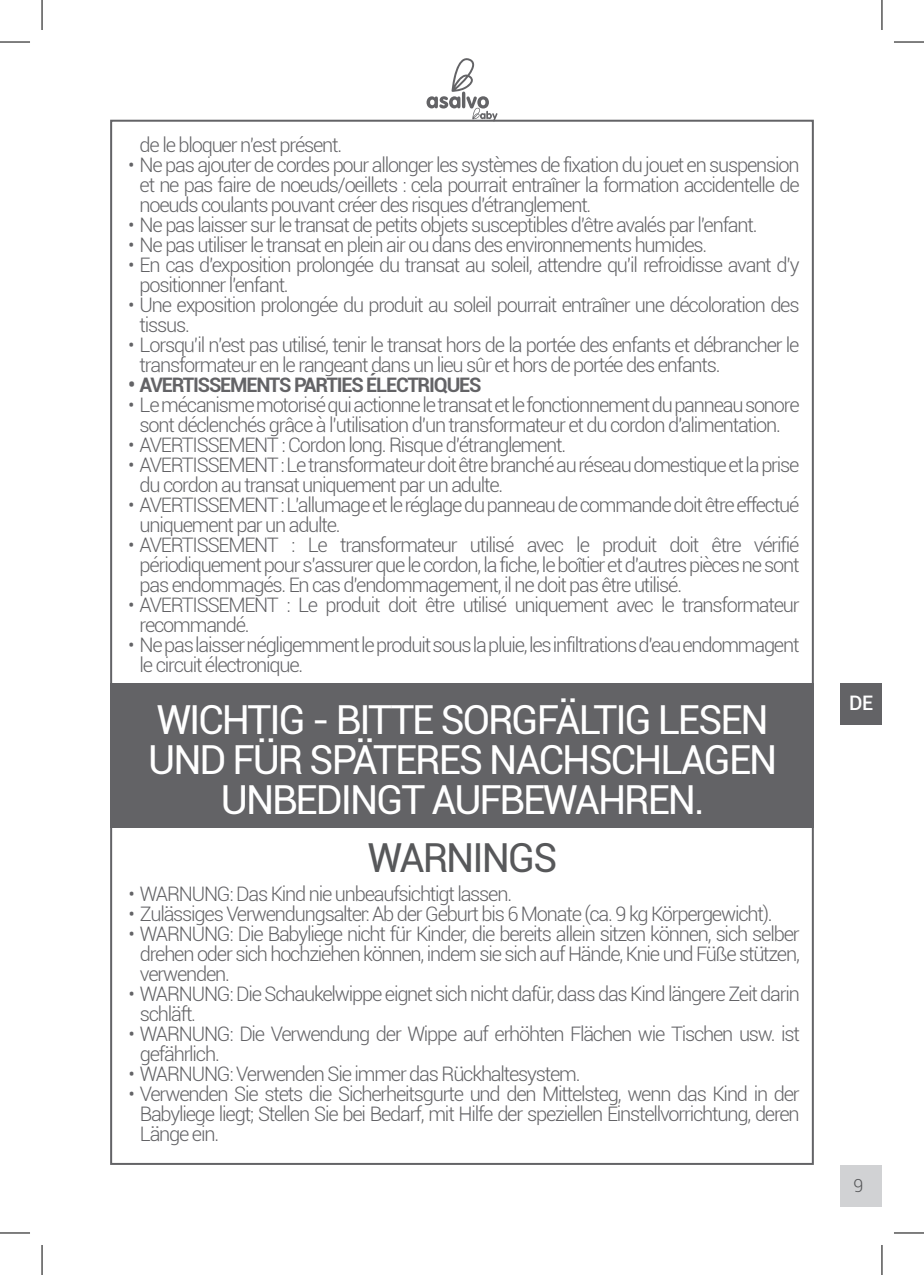
<style>
.page{position:relative;width:924px;height:1275px;background:#fff}
.page>*{position:absolute;margin:0;border:0;box-sizing:border-box;transform-origin:0 0}
.t1{font:40px/40px "Roboto";letter-spacing:-.05em;color:#fff;text-align:center}
.t2{font:40px "Roboto";letter-spacing:-.05em;color:#57585a}
.t3{font:300 20px/20px "Roboto";letter-spacing:-.06em;color:#636366}
.t4{font:700 20px "Roboto";letter-spacing:-.06em;color:#636366}
.t5{font:500 20px "Roboto";color:#fff}
.t6{font:300 18px "Roboto";color:#57585a}
</style>
<div class="page">
<div style="left:839px;top:1165px;width:42px;height:41px;background:#d1d2d4"></div>
<svg style="left:426px;top:58px;width:71px;height:62px"></svg>
<div style="left:839px;top:683px;width:42px;height:41px;background:#636366"></div>
<div style="left:110px;top:683px;width:703px;height:144px;background:#636366"></div>
<hr style="left:0;top:42px;width:30px;height:1px;background:#000">
<hr style="left:893px;top:42px;width:30px;height:1px;background:#000">
<hr style="left:0;top:1232px;width:30px;height:1px;background:#000">
<hr style="left:893px;top:1232px;width:30px;height:1px;background:#000">
<hr style="left:42px;top:0;width:1px;height:30px;background:#000">
<hr style="left:42px;top:1245px;width:1px;height:30px;background:#000">
<hr style="left:881px;top:0;width:1px;height:30px;background:#000">
<hr style="left:881px;top:1245px;width:1px;height:30px;background:#000">
<p class="t3" style="left:140px;top:134px;width:204px">de le bloquer n’est présent.</p>
<p class="t3" style="left:140px;top:154px;width:661px;text-align:justify;text-indent:-11px">• Ne pas ajouter de cordes pour allonger les systèmes de fixation du jouet en suspension et ne pas faire de noeuds/oeillets : cela pourrait entraîner la formation accidentelle de noeuds coulants pouvant créer des risques d’étranglement.</p>
<p class="t3" style="left:128px;top:214px;width:630px">• Ne pas laisser sur le transat de petits objets susceptibles d’être avalés par l’enfant.</p>
<p class="t3" style="left:128px;top:234px;width:580px">• Ne pas utiliser le transat en plein air ou dans des environnements humides.</p>
<p class="t3" style="left:140px;top:254px;width:661px;text-indent:-11px">• En cas d’exposition prolongée du transat au soleil, attendre qu’il refroidisse avant d’y positionner l’enfant.</p>
<p class="t3" style="left:140px;top:294px;width:661px;text-indent:-11px">• Une exposition prolongée du produit au soleil pourrait entraîner une décoloration des tissus.</p>
<p class="t3" style="left:140px;top:334px;width:661px;text-indent:-11px">• Lorsqu’il n’est pas utilisé, tenir le transat hors de la portée des enfants et débrancher le transformateur en le rangeant dans un lieu sûr et hors de portée des enfants.</p>
<p class="t4" style="left:128px;top:371px;width:354px">• AVERTISSEMENTS PARTIES ÉLECTRIQUES</p>
<p class="t3" style="left:128px;top:394px;width:672px;text-align:center">• Le mécanisme motorisé qui actionne le transat et le fonctionnement du panneau sonore sont déclenchés grâce à l’utilisation d’un transformateur et du cordon d’alimentation.</p>
<p class="t3" style="left:128px;top:434px;width:439px">• AVERTISSEMENT : Cordon long. Risque d’étranglement.</p>
<p class="t3" style="left:140px;top:454px;width:661px;text-indent:-11px">• AVERTISSEMENT : Le transformateur doit être branché au réseau domestique et la prise du cordon au transat uniquement par un adulte.</p>
<p class="t3" style="left:140px;top:494px;width:661px;text-indent:-11px">• AVERTISSEMENT : L’allumage et le réglage du panneau de commande doit être effectué uniquement par un adulte.</p>
<p class="t3" style="left:140px;top:534px;width:661px;text-align:justify;text-indent:-11px">• AVERTISSEMENT : Le transformateur utilisé avec le produit doit être vérifié périodiquement pour s’assurer que le cordon, la fiche, le boîtier et d’autres pièces ne sont pas endommagés. En cas d’endommagement, il ne doit pas être utilisé.</p>
<p class="t3" style="left:140px;top:594px;width:661px;text-indent:-11px">• AVERTISSEMENT : Le produit doit être utilisé uniquement avec le transformateur recommandé.</p>
<p class="t3" style="left:140px;top:634px;width:661px;text-indent:-11px">• Ne pas laisser négligemment le produit sous la pluie, les infiltrations d’eau endommagent le circuit électronique.</p>
<p class="t1" style="left:148px;top:698px;width:630px">WICHTIG - BITTE SORGFÄLTIG LESEN<br>UND FÜR SPÄTERES NACHSCHLAGEN<br>UNBEDINGT AUFBEWAHREN.</p>
<p class="t2" style="left:368px;top:829px;width:191px">WARNINGS</p>
<p class="t3" style="left:128px;top:883px;width:385px">• WARNUNG: Das Kind nie unbeaufsichtigt lassen.</p>
<p class="t3" style="left:128px;top:903px;width:645px">• Zulässiges Verwendungsalter: Ab der Geburt bis 6 Monate (ca. 9 kg Körpergewicht).</p>
<p class="t3" style="left:140px;top:923px;width:661px;text-align:justify;text-indent:-11px">• WARNUNG: Die Babyliege nicht für Kinder, die bereits allein sitzen können, sich selber drehen oder sich hochziehen können, indem sie sich auf Hände, Knie und Füße stützen, verwenden.</p>
<p class="t3" style="left:140px;top:983px;width:661px;text-indent:-11px">• WARNUNG: Die Schaukelwippe eignet sich nicht dafür, dass das Kind längere Zeit darin schläft.</p>
<p class="t3" style="left:140px;top:1023px;width:661px;text-indent:-11px">• WARNUNG: Die Verwendung der Wippe auf erhöhten Flächen wie Tischen usw. ist gefährlich.</p>
<p class="t3" style="left:128px;top:1063px;width:453px">• WARNUNG: Verwenden Sie immer das Rückhaltesystem.</p>
<p class="t3" style="left:140px;top:1083px;width:661px;text-align:justify;text-indent:-11px">• Verwenden Sie stets die Sicherheitsgurte und den Mittelsteg, wenn das Kind in der Babyliege liegt; Stellen Sie bei Bedarf, mit Hilfe der speziellen Einstellvorrichtung, deren Länge ein.</p>
<p class="t5" style="left:848px;top:689px;width:26px">DE</p>
<p class="t6" style="left:853px;top:1172px;width:11px">9</p>
</div>
